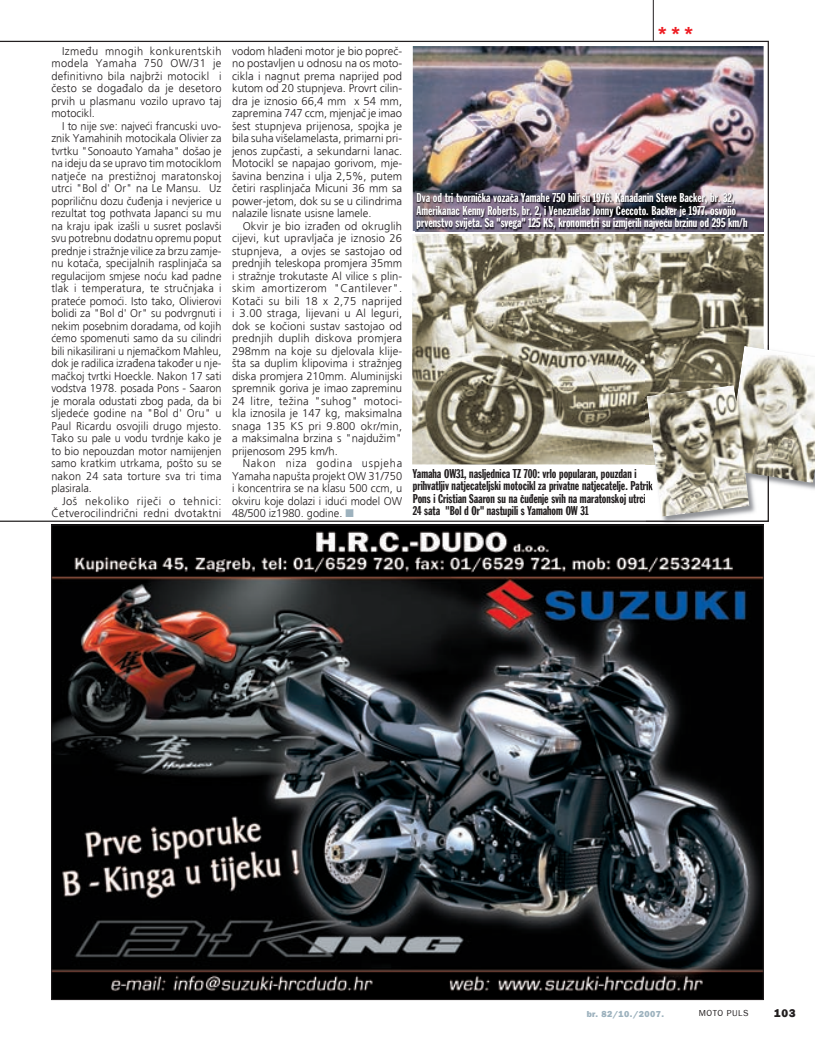
<style>
.page{position:relative;width:815px;height:1046px;background:#fff}
.page>*{position:absolute;margin:0;border:0;box-sizing:border-box;transform-origin:0 0}
.t1{font:800 17.5px "Franklin Gothic";color:#ee1d23}
.t2{font:12.5px/12.5px "Franklin Gothic Extra Cond";color:#fff}
.t3{font:12.5px/12.5px "Franklin Gothic Extra Cond";color:#231f20}
.t4{font:300 11.25px/12.5px "Frutiger";letter-spacing:.005em;color:#231f20;text-align:justify}
.t5{font:800 11.25px "Franklin Gothic";color:#231f20}
.t6{font:800 8.75px "Franklin Gothic";letter-spacing:.05em;color:#9db2be}
.t7{font:8.75px "Franklin Gothic";letter-spacing:.05em;color:#231f20}
.s1{color:#9db2be}
.s2{font-style:inherit}
</style>
<div class="page">
<svg style="left:0;top:41px;width:769px;height:480px"></svg>
<img style="left:413px;top:46px;width:351px;height:185px">
<img style="left:412px;top:234px;width:352px;height:230px">
<img style="left:646px;top:521px;width:123px;height:2px">
<img style="left:646px;top:345px;width:123px;height:176px">
<img style="left:646px;top:346px;width:169px;height:170px">
<img style="left:415px;top:191px;width:351px;height:44px">
<img style="left:633px;top:191px;width:131px;height:40px">
<img style="left:415px;top:234px;width:349px;height:1px">
<hr style="left:653px;top:0;width:1px;height:41px;background:#231f20">
<img style="left:53px;top:526px;width:709px;height:471px">
<p class="t4" style="left:51px;top:45px;width:172px;text-indent:11px">Između mnogih konkurentskih modela Yamaha 750 OW/31 je definitivno bila najbrži motocikl i često se događalo da je desetoro prvih u plasmanu vozilo upravo taj motocikl.</p>
<p class="t4" style="left:51px;top:120px;width:172px;text-indent:11px">I to nije sve: najveći francuski uvo&shy;znik Yamahinih motocikala Olivier za tvrtku "Sonoauto Yamaha" došao je na ideju da se upravo tim motociklom natječe na prestižnoj maratonskoj utrci "Bol d' Or" na Le Mansu. Uz popriličnu dozu čuđenja i nevjerice u rezultat tog pothvata Japanci su mu na kraju ipak izašli u susret poslavši svu potrebnu dodatnu opremu poput prednje i stražnje vilice za brzu zamje&shy;nu kotača, specijalnih rasplinjača sa regulacijom smjese noću kad padne tlak i temperatura, te stručnjaka i prateće pomoći. Isto tako, Olivierovi bolidi za "Bol d' Or" su podvrgnuti i nekim posebnim doradama, od kojih ćemo spomenuti samo da su cilindri bili nikasilirani u njemačkom Mahleu, dok je radilica izrađena također u nje&shy;mačkoj tvrtki Hoeckle. Nakon 17 sati vodstva 1978. posada Pons - Saaron je morala odustati zbog pada, da bi sljedeće godine na "Bol d' Oru" u Paul Ricardu osvojili drugo mjesto.<br>Tako su pale u vodu tvrdnje kako je to bio nepouzdan motor namijenjen samo kratkim utrkama, pošto su se nakon 24 sata torture sva tri tima plasirala.</p>
<p class="t4" style="left:51px;top:495px;width:172px;text-align:right">Još nekoliko riječi o tehnici:<br>Četverocilindrični redni dvotaktni</p>
<h1 class="t1" style="left:657px;top:26px;width:38px">***</h1>
<p class="t4" style="left:232px;top:45px;width:172px">vodom hlađeni motor je bio popreč&shy;no postavljen u odnosu na os moto&shy;cikla i nagnut prema naprijed pod kutom od 20 stupnjeva. Provrt cilin&shy;dra je iznosio 66,4 mm x 54 mm, zapremina 747 ccm, mjenjač je imao šest stupnjeva prijenosa, spojka je bila suha višelamelasta, primarni pri&shy;jenos zupčasti, a sekundarni lanac.<br>Motocikl se napajao gorivom, mje&shy;šavina benzina i ulja 2,5%, putem četiri rasplinjača Micuni 36 mm sa power-jetom, dok su se u cilindrima nalazile lisnate usisne lamele.</p>
<p class="t4" style="left:232px;top:220px;width:172px;text-indent:11px">Okvir je bio izrađen od okruglih cijevi, kut upravljača je iznosio 26 stupnjeva, a ovjes se sastojao od prednjih teleskopa promjera 35mm i stražnje trokutaste Al vilice s plin&shy;skim amortizerom "Cantilever".<br>Kotači su bili 18 x 2,75 naprijed i 3.00 straga, lijevani u Al leguri, dok se kočioni sustav sastojao od prednjih duplih diskova promjera 298mm na koje su djelovala klije&shy;šta sa duplim klipovima i stražnjeg diska promjera 210mm. Aluminijski spremnik goriva je imao zapreminu 24 litre, težina "suhog" motoci&shy;kla iznosila je 147 kg, maksimalna snaga 135 KS pri 9.800 okr/min, a maksimalna brzina s "najdužim" prijenosom 295 km/h.</p>
<p class="t4" style="left:232px;top:458px;width:172px;text-indent:11px">Nakon niza godina uspjeha Yamaha napušta projekt OW 31/750 i koncentrira se na klasu 500 ccm, u okviru koje dolazi i idući model OW 48/500 iz1980. godine. <span class="s1">■</span></p>
<p class="t3" style="left:413px;top:468px;width:241px">Yamaha OW31, nasljednica TZ 700: vrlo popularan, pouzdan i prihvatljiv natjecateljski motocikl za privatne natjecatelje. Patrik Pons i Cristian Saaron su na čuđenje svih na maratonskoj utrci 24 sata "Bol d Or" nastupili s Yamahom OW 31</p>
<p class="t2" style="left:417px;top:192px;width:332px">Dva od tri tvornička vozača Yamahe 750 bili su 1976. Kanađanin Steve Backer, br. 32,<br>Amerikanac Kenny Roberts, br. 2, i Venezuelac Jonny Ceccoto. Backer je 1977. osvojio prvenstvo svijeta. Sa "svega" 125 KS, kronometri su izmjerili najveću brzinu od 295 km/h</p>
<p class="t6" style="left:587px;top:1010px;width:79px">br. <span class="s2">82/10.</span>/2007.</p>
<p class="t7" style="left:699px;top:1010px;width:51px">MOTO PULS</p>
<p class="t5" style="left:774px;top:1008px;width:23px">103</p>
</div>
